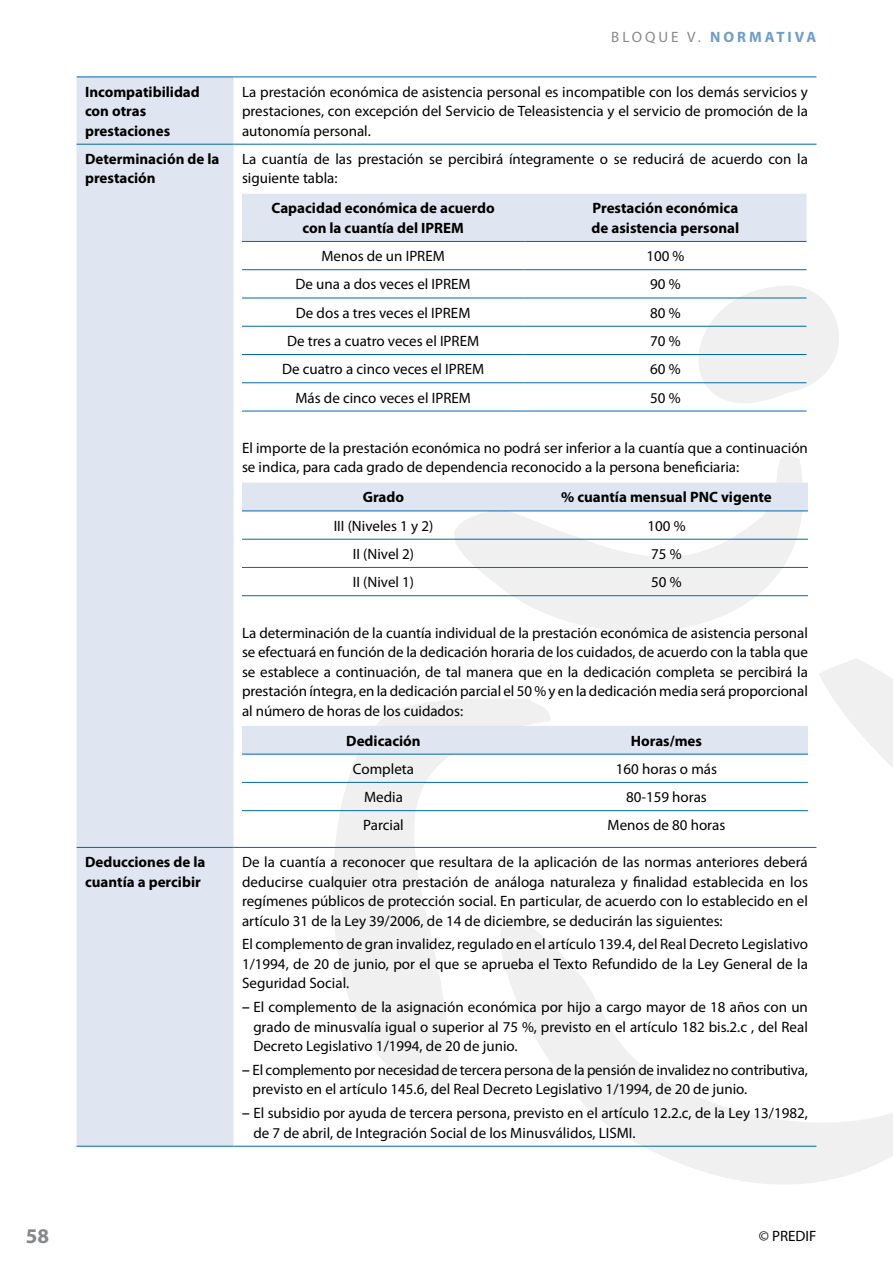
<style>
.page{position:relative;width:893px;height:1263px;background:#fff}
.page>*{position:absolute;margin:0;border:0;box-sizing:border-box;transform-origin:0 0}
.t1{font:700 21px "Myriad Pro";color:#87888a}
.t2{font:15px/19.5px "Myriad Pro";color:#000;text-align:justify}
.t3{font:700 15px/19.5px "Myriad Pro";color:#000}
.t4{font:700 15px "Myriad Pro";letter-spacing:.2em;color:#709dc7}
.s1{font-weight:400;color:#87888a}
.s2{font-family:"Calibri"}
</style>
<div class="page">
<svg style="left:304px;top:701px;width:133px;height:391px;fill:#f0f0f1"></svg>
<svg style="left:437px;top:658px;width:456px;height:526px"></svg>
<svg style="left:427px;top:455px;width:407px;height:212px"></svg>
<svg style="left:665px;top:286px;width:174px;height:126px"></svg>
<div style="left:77px;top:78px;width:157px;height:1068px;background:#dfe6f1"></div>
<hr style="left:77px;top:77px;width:157px;height:1px;background:#0069a6">
<hr style="left:234px;top:77px;width:582px;height:1px;background:#0069a6">
<hr style="left:77px;top:144px;width:157px;height:1px;background:#0069a6">
<hr style="left:234px;top:144px;width:582px;height:1px;background:#0069a6">
<hr style="left:77px;top:847px;width:157px;height:1px;background:#0069a6">
<hr style="left:234px;top:847px;width:582px;height:1px;background:#0069a6">
<hr style="left:77px;top:1146px;width:157px;height:1px;background:#0069a6">
<hr style="left:234px;top:1146px;width:582px;height:1px;background:#0069a6">
<div style="left:242px;top:194px;width:564px;height:47px;background:#dfe6f1"></div>
<hr style="left:242px;top:241px;width:282px;height:1px;background:#0069a6">
<hr style="left:524px;top:241px;width:282px;height:1px;background:#0069a6">
<hr style="left:242px;top:269px;width:282px;height:1px;background:#0069a6">
<hr style="left:524px;top:269px;width:282px;height:1px;background:#0069a6">
<hr style="left:242px;top:298px;width:282px;height:1px;background:#0069a6">
<hr style="left:524px;top:298px;width:282px;height:1px;background:#0069a6">
<hr style="left:242px;top:326px;width:282px;height:1px;background:#0069a6">
<hr style="left:524px;top:326px;width:282px;height:1px;background:#0069a6">
<hr style="left:242px;top:354px;width:282px;height:1px;background:#0069a6">
<hr style="left:524px;top:354px;width:282px;height:1px;background:#0069a6">
<hr style="left:242px;top:382px;width:282px;height:1px;background:#0069a6">
<hr style="left:524px;top:382px;width:282px;height:1px;background:#0069a6">
<hr style="left:242px;top:411px;width:282px;height:1px;background:#0069a6">
<hr style="left:524px;top:411px;width:282px;height:1px;background:#0069a6">
<div style="left:242px;top:483px;width:566px;height:27px;background:#dfe6f1"></div>
<hr style="left:242px;top:510px;width:283px;height:1px;background:#0069a6">
<hr style="left:525px;top:510px;width:283px;height:1px;background:#0069a6">
<hr style="left:242px;top:539px;width:283px;height:1px;background:#0069a6">
<hr style="left:525px;top:539px;width:283px;height:1px;background:#0069a6">
<hr style="left:242px;top:567px;width:283px;height:1px;background:#0069a6">
<hr style="left:525px;top:567px;width:283px;height:1px;background:#0069a6">
<hr style="left:242px;top:595px;width:283px;height:1px;background:#0069a6">
<hr style="left:525px;top:595px;width:283px;height:1px;background:#0069a6">
<div style="left:242px;top:726px;width:566px;height:28px;background:#dfe6f1"></div>
<hr style="left:242px;top:754px;width:283px;height:1px;background:#0069a6">
<hr style="left:525px;top:754px;width:283px;height:1px;background:#0069a6">
<hr style="left:242px;top:782px;width:283px;height:1px;background:#0069a6">
<hr style="left:525px;top:782px;width:283px;height:1px;background:#0069a6">
<hr style="left:242px;top:810px;width:283px;height:1px;background:#0069a6">
<hr style="left:525px;top:810px;width:283px;height:1px;background:#0069a6">
<p class="t4" style="left:611px;top:27px;width:207px"><span class="s1">BLOQUE V.</span> NORMATIVA</p>
<p class="t3" style="left:85px;top:81px;width:116px">Incompatibilidad con otras prestaciones</p>
<p class="t2" style="left:242px;top:82px;width:567px">La prestación económica de asistencia personal es incompatible con los demás servicios y prestaciones, con excepción del Servicio de Teleasistencia y el servicio de promoción de la autonomía personal.</p>
<p class="t3" style="left:85px;top:149px;width:136px">Determinación de la prestación</p>
<p class="t2" style="left:242px;top:149px;width:567px">La cuantía de las prestación se percibirá íntegramente o se reducirá de acuerdo con la siguiente tabla:</p>
<p class="t3" style="left:272px;top:198px;width:225px;text-align:center">Capacidad económica de acuerdo con la cuantía del IPREM</p>
<p class="t3" style="left:592px;top:198px;width:149px">Prestación económica de asistencia personal</p>
<p class="t2" style="left:321px;top:246px;width:125px">Menos de un IPREM</p>
<p class="t2" style="left:646px;top:246px;width:40px">100 %</p>
<p class="t2" style="left:296px;top:274px;width:177px">De una a dos veces el IPREM</p>
<p class="t2" style="left:650px;top:274px;width:32px">90 %</p>
<p class="t2" style="left:296px;top:303px;width:176px">De dos a tres veces el IPREM</p>
<p class="t2" style="left:650px;top:303px;width:32px">80 %</p>
<p class="t2" style="left:287px;top:331px;width:193px">De tres a cuatro veces el IPREM</p>
<p class="t2" style="left:650px;top:331px;width:32px">70 %</p>
<p class="t2" style="left:282px;top:359px;width:204px">De cuatro a cinco veces el IPREM</p>
<p class="t2" style="left:650px;top:359px;width:32px">60 %</p>
<p class="t2" style="left:295px;top:387px;width:177px">Más de cinco veces el IPREM</p>
<p class="t2" style="left:650px;top:387px;width:32px">50 %</p>
<p class="t2" style="left:242px;top:438px;width:567px">El importe de la prestación económica no podrá ser inferior a la cuantía que a continuación se indica, para cada grado de dependencia reconocido a la persona beneficiaria:</p>
<p class="t3" style="left:363px;top:487px;width:43px">Grado</p>
<p class="t3" style="left:561px;top:487px;width:212px">% cuantía mensual PNC vigente</p>
<p class="t2" style="left:334px;top:516px;width:101px">III (Niveles 1 y 2)</p>
<p class="t2" style="left:647px;top:516px;width:40px">100 %</p>
<p class="t2" style="left:353px;top:544px;width:63px">II (Nivel 2)</p>
<p class="t2" style="left:651px;top:544px;width:32px">75 %</p>
<p class="t2" style="left:353px;top:572px;width:63px">II (Nivel 1)</p>
<p class="t2" style="left:651px;top:572px;width:32px">50 %</p>
<p class="t2" style="left:242px;top:623px;width:567px">La determinación de la cuantía individual de la prestación económica de asistencia personal se efectuará en función de la dedicación horaria de los cuidados, de acuerdo con la tabla que se establece a continuación, de tal manera que en la dedicación completa se percibirá la prestación íntegra, en la dedicación parcial el 50 % y en la dedicación media será proporcional al número de horas de los cuidados:</p>
<p class="t3" style="left:346px;top:730px;width:76px">Dedicación</p>
<p class="t3" style="left:631px;top:730px;width:73px">Horas/mes</p>
<p class="t2" style="left:353px;top:759px;width:63px">Completa</p>
<p class="t2" style="left:616px;top:759px;width:103px">160 horas o más</p>
<p class="t2" style="left:364px;top:787px;width:40px">Media</p>
<p class="t2" style="left:626px;top:787px;width:82px">80-159 horas</p>
<p class="t2" style="left:363px;top:815px;width:42px">Parcial</p>
<p class="t2" style="left:608px;top:815px;width:119px">Menos de 80 horas</p>
<p class="t3" style="left:85px;top:852px;width:122px">Deducciones de la cuantía a percibir</p>
<p class="t2" style="left:242px;top:852px;width:567px">De la cuantía a reconocer que resultara de la aplicación de las normas anteriores deberá deducirse cualquier otra prestación de análoga naturaleza y finalidad establecida en los regímenes públicos de protección social. En particular, de acuerdo con lo establecido en el artículo 31 de la Ley 39/2006, de 14 de diciembre, se deducirán las siguientes:</p>
<p class="t2" style="left:242px;top:934px;width:567px">El complemento de gran invalidez, regulado en el artículo 139.4, del Real Decreto Legislativo 1/1994, de 20 de junio, por el que se aprueba el Texto Refundido de la Ley General de la Seguridad Social.</p>
<p class="t2" style="left:253px;top:997px;width:556px;text-indent:-11px"><span class="s2">‒</span> El complemento de la asignación económica por hijo a cargo mayor de 18 años con un grado de minusvalía igual o superior al 75 %, previsto en el artículo 182 bis.2.c , del Real Decreto Legislativo 1/1994, de 20 de junio.</p>
<p class="t2" style="left:253px;top:1060px;width:557px;text-indent:-11px"><span class="s2">‒</span> El complemento por necesidad de tercera persona de la pensión de invalidez no contributiva, previsto en el artículo 145.6, del Real Decreto Legislativo 1/1994, de 20 de junio.</p>
<p class="t2" style="left:253px;top:1103px;width:556px;text-indent:-11px"><span class="s2">‒</span> El subsidio por ayuda de tercera persona, previsto en el artículo 12.2.c, de la Ley 13/1982, de 7 de abril, de Integración Social de los Minusválidos, LISMI.</p>
<h1 class="t1" style="left:26px;top:1222px;width:25px">58</h1>
<p class="t2" style="left:759px;top:1226px;width:59px">© PREDIF</p>
</div>
